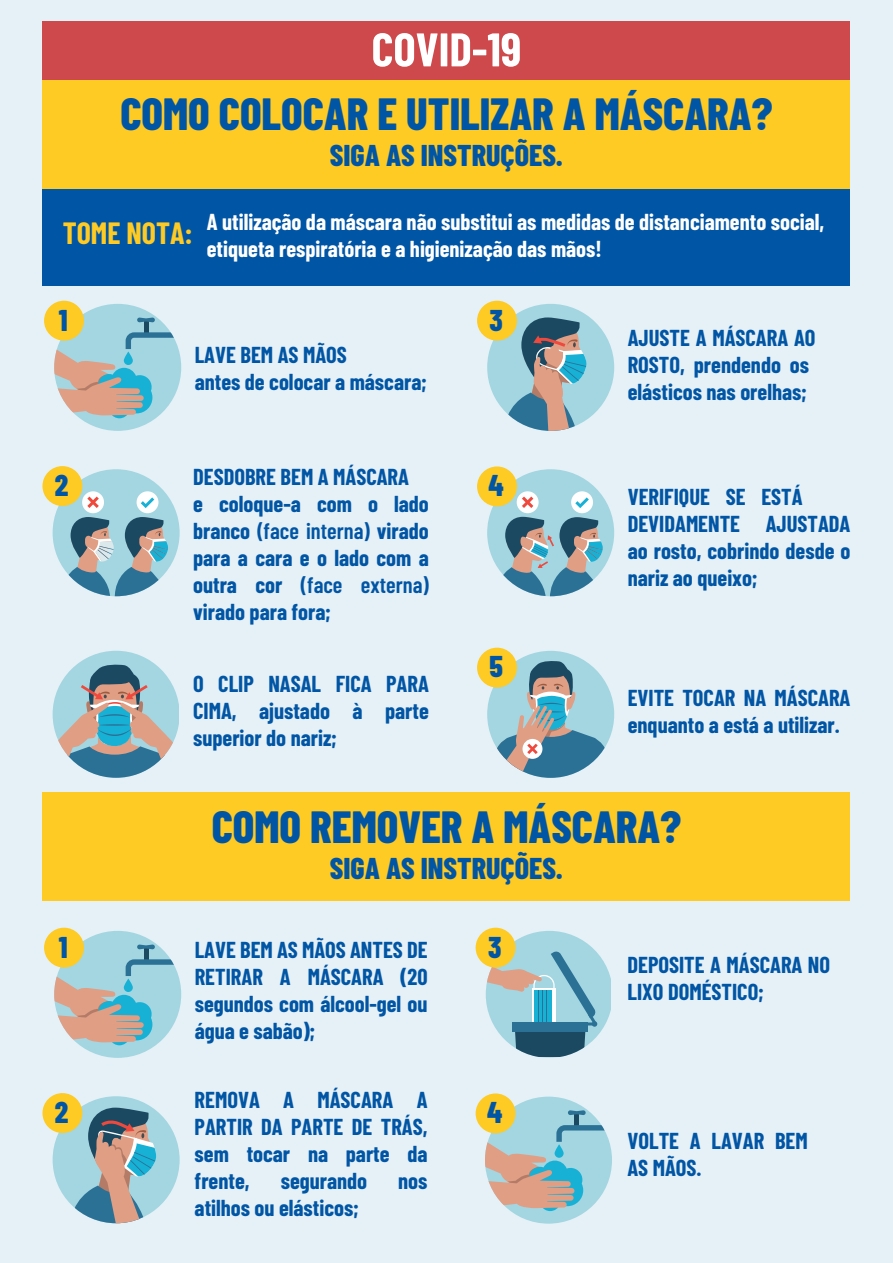
<style>
.page{position:relative;width:893px;height:1263px;background:#e5f1f6}
.page>*{position:absolute;margin:0;border:0;box-sizing:border-box;transform-origin:0 0}
.t1{font:800 45px "Barlow Condensed";color:#0155a5}
.t2{font:800 30px "Barlow Condensed";color:#0155a5}
.t3{font:700 30px "Barlow Condensed";color:#feca24}
.t4{font:700 22.5px/27px "Barlow Condensed";color:#0155a5}
.t5{font:700 22.5px/27px "Barlow Condensed";color:#fff}
.s1{font-weight:600}
</style>
<div class="page">
<svg style="left:486px;top:931px;width:125px;height:126px"></svg>
<div style="left:512px;top:1022px;width:76px;height:10px;background:#2b7196"></div>
<div style="left:476px;top:928px;width:39px;height:39px;background:#feca24;border-radius:50%"></div>
<div style="left:53px;top:1096px;width:127px;height:127px;background:#a3d6e1;border-radius:64px"></div>
<svg style="left:69px;top:1107px;width:88px;height:116px"></svg>
<div style="left:42px;top:1093px;width:40px;height:40px;background:#feca24;border-radius:50%"></div>
<div style="left:54px;top:931px;width:127px;height:127px;background:#a3d6e1;border-radius:64px"></div>
<hr style="left:144px;top:948px;width:4px;height:13px;background:#1c4962">
<svg style="left:137px;top:944px;width:18px;height:5px"></svg>
<svg style="left:54px;top:959px;width:120px;height:86px"></svg>
<div style="left:44px;top:928px;width:40px;height:39px;background:#feca24;border-radius:50%"></div>
<div style="left:485px;top:1096px;width:127px;height:127px;background:#a3d6e1;border-radius:64px"></div>
<div style="left:574px;top:1114px;width:5px;height:13px;background:#1c4962"></div>
<svg style="left:568px;top:1110px;width:18px;height:5px"></svg>
<svg style="left:485px;top:1125px;width:120px;height:86px"></svg>
<div style="left:476px;top:1093px;width:39px;height:40px;background:#feca24;border-radius:50%"></div>
<div style="left:43px;top:792px;width:807px;height:109px;background:#feca24"></div>
<div style="left:43px;top:80px;width:807px;height:206px;background:#0155a5"></div>
<div style="left:54px;top:304px;width:127px;height:127px;background:#a3d6e1;border-radius:64px"></div>
<hr style="left:144px;top:321px;width:4px;height:13px;background:#1c4962">
<svg style="left:137px;top:317px;width:18px;height:5px"></svg>
<svg style="left:54px;top:332px;width:120px;height:86px"></svg>
<div style="left:44px;top:301px;width:40px;height:40px;background:#feca24;border-radius:50%"></div>
<div style="left:487px;top:304px;width:127px;height:127px;background:#a3d6e1;border-radius:64px"></div>
<svg style="left:503px;top:317px;width:83px;height:114px"></svg>
<div style="left:477px;top:301px;width:40px;height:40px;background:#feca24;border-radius:50%"></div>
<div style="left:487px;top:651px;width:127px;height:127px;background:#a3d6e1;border-radius:64px"></div>
<svg style="left:487px;top:660px;width:127px;height:118px"></svg>
<div style="left:477px;top:648px;width:40px;height:40px;background:#feca24;border-radius:50%"></div>
<div style="left:53px;top:469px;width:127px;height:127px;background:#a3d6e1;border-radius:64px"></div>
<div style="left:137px;top:491px;width:21px;height:22px;background:#fff;border-radius:50%"></div>
<svg style="left:141px;top:497px;width:13px;height:11px"></svg>
<div style="left:82px;top:491px;width:22px;height:22px;background:#fff;border-radius:50%"></div>
<svg style="left:87px;top:496px;width:12px;height:12px"></svg>
<svg style="left:61px;top:517px;width:107px;height:79px"></svg>
<div style="left:53px;top:651px;width:125px;height:127px;background:#a3d6e1;border-radius:64px"></div>
<svg style="left:53px;top:664px;width:125px;height:114px"></svg>
<div style="left:42px;top:466px;width:40px;height:40px;background:#feca24;border-radius:50%"></div>
<div style="left:487px;top:469px;width:127px;height:127px;background:#a3d6e1;border-radius:64px"></div>
<div style="left:571px;top:491px;width:22px;height:22px;background:#fff;border-radius:50%"></div>
<svg style="left:575px;top:497px;width:14px;height:11px"></svg>
<div style="left:517px;top:491px;width:22px;height:22px;background:#fff;border-radius:50%"></div>
<svg style="left:522px;top:496px;width:11px;height:12px"></svg>
<svg style="left:495px;top:517px;width:108px;height:79px"></svg>
<div style="left:477px;top:466px;width:40px;height:40px;background:#feca24;border-radius:50%"></div>
<div style="left:43px;top:80px;width:807px;height:109px;background:#feca24"></div>
<div style="left:43px;top:21px;width:807px;height:59px;background:#ce494b"></div>
<svg style="left:373px;top:33px;width:147px;height:34px"></svg>
<h1 class="t1" style="left:120px;top:82px;width:653px">COMO COLOCAR E UTILIZAR A MÁSCARA?</h1>
<h2 class="t2" style="left:330px;top:134px;width:235px">SIGA AS INSTRUÇÕES.</h2>
<h2 class="t3" style="left:63px;top:212px;width:132px">TOME NOTA:</h2>
<p class="t5" style="left:207px;top:208px;width:619px">A utilização da máscara não substitui as medidas de distanciamento social, etiqueta respiratória e a higienização das mãos!</p>
<h2 class="t2" style="left:59px;top:298px;width:10px">1</h2>
<p class="t4" style="left:195px;top:340px;width:233px">LAVE BEM AS MÃOS<br>antes de colocar a máscara;</p>
<h2 class="t2" style="left:55px;top:464px;width:15px">2</h2>
<p class="t4" style="left:193px;top:462px;width:237px">DESDOBRE BEM A MÁSCARA<br>e coloque-a com o lado branco <span class="s1">(face interna)</span> virado para a cara e o lado com a outra cor <span class="s1">(face externa) </span>virado para fora;</p>
<p class="t4" style="left:193px;top:669px;width:237px;text-align:justify">O CLIP NASAL FICA PARA CIMA, ajustado à parte superior do nariz;</p>
<h2 class="t2" style="left:489px;top:298px;width:15px">3</h2>
<h2 class="t2" style="left:488px;top:464px;width:17px">4</h2>
<h2 class="t2" style="left:489px;top:645px;width:15px">5</h2>
<p class="t4" style="left:628px;top:323px;width:189px">AJUSTE A MÁSCARA AO<br>ROSTO, prendendo os elásticos nas orelhas;</p>
<p class="t4" style="left:628px;top:482px;width:224px">VERIFIQUE SE ESTÁ<br>DEVIDAMENTE AJUSTADA ao rosto, cobrindo desde o nariz ao queixo;</p>
<p class="t4" style="left:628px;top:683px;width:224px">EVITE TOCAR NA MÁSCARA enquanto a está a utilizar.</p>
<h2 class="t2" style="left:59px;top:925px;width:10px">1</h2>
<h2 class="t2" style="left:55px;top:1091px;width:15px">2</h2>
<h1 class="t1" style="left:212px;top:795px;width:471px">COMO REMOVER A MÁSCARA?</h1>
<h2 class="t2" style="left:330px;top:847px;width:235px">SIGA AS INSTRUÇÕES.</h2>
<p class="t4" style="left:195px;top:935px;width:234px;text-align:justify">LAVE BEM AS MÃOS ANTES DE RETIRAR A MÁSCARA (20 segundos com álcool-gel ou água e sabão);</p>
<p class="t4" style="left:195px;top:1085px;width:234px;text-align:justify">REMOVA A MÁSCARA A PARTIR DA PARTE DE TRÁS, sem tocar na parte da frente,</p>
<p class="t4" style="left:281px;top:1166px;width:88px">segurando</p>
<p class="t4" style="left:398px;top:1166px;width:31px">nos</p>
<p class="t4" style="left:195px;top:1193px;width:165px">atilhos ou elásticos;</p>
<h2 class="t2" style="left:488px;top:925px;width:15px">3</h2>
<h2 class="t2" style="left:487px;top:1091px;width:17px">4</h2>
<p class="t4" style="left:627px;top:950px;width:204px">DEPOSITE A MÁSCARA NO<br>LIXO DOMÉSTICO;</p>
<p class="t4" style="left:627px;top:1126px;width:182px">VOLTE A LAVAR BEM<br>AS MÃOS.</p>
</div>
